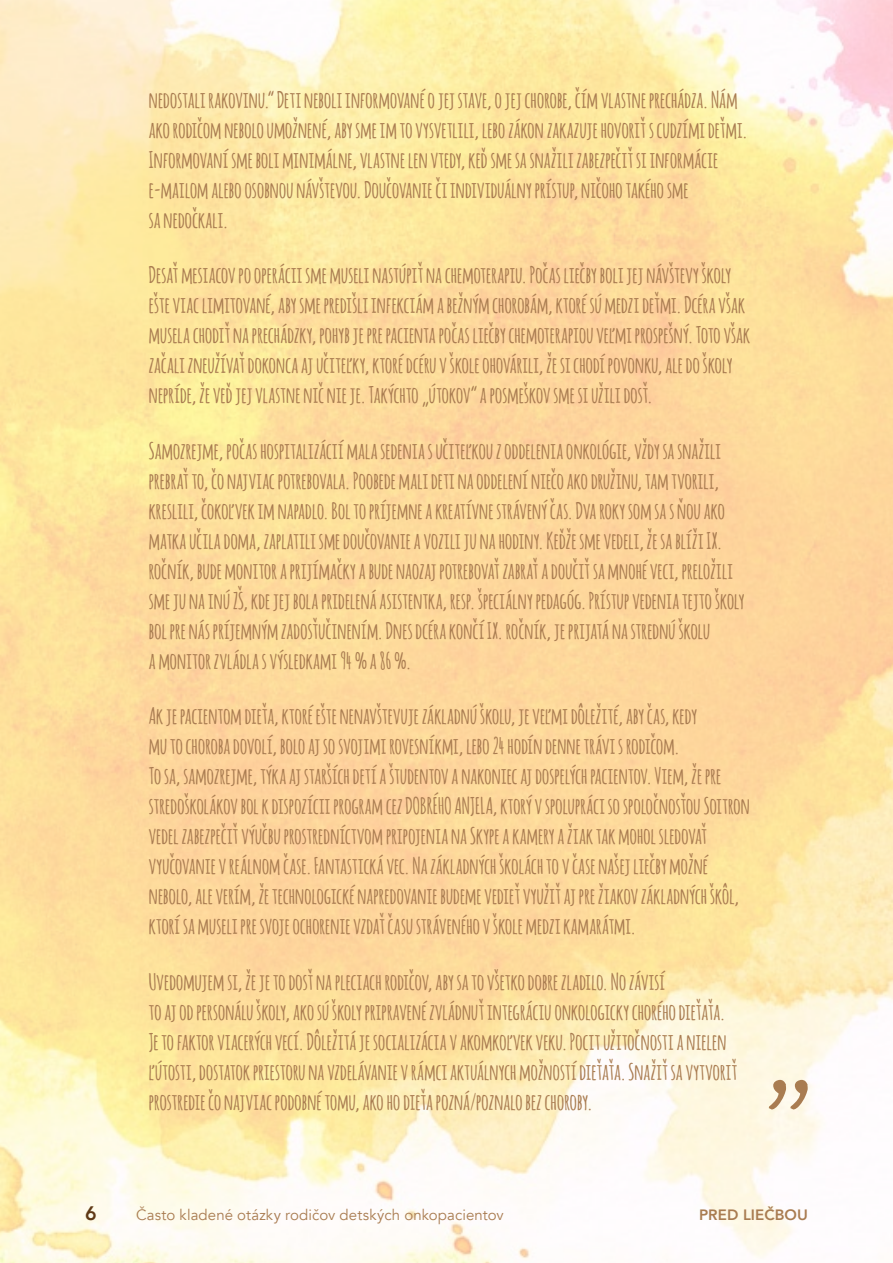
<style>
.page{position:relative;width:893px;height:1263px;background:#fff}
.page>*{position:absolute;margin:0;border:0;box-sizing:border-box;transform-origin:0 0}
.t1{font:700 22.5px/30px "Amatic";letter-spacing:.01em;color:#a97c51}
.t2{font:800 19.5px "Avenir";color:#5f3916}
.t3{font:15px "Avenir";letter-spacing:.005em;color:#a97c51}
.t4{font:800 15px "Avenir";letter-spacing:.005em;color:#a97c51}
</style>
<div class="page">
<svg style="left:769px;top:1080px;width:39px;height:29px"></svg>
<p class="t2" style="left:85px;top:1198px;width:13px">6</p>
<p class="t1" style="left:149px;top:83px;width:600px">nedostali rakovinu.“ Deti neboli informované ojej stave, ojej chorobe, čím vlastne prechádza. Nám ako rodičom nebolo umožnené, aby sme im tovysvetlili, lebo zákon zakazuje hovoriť s cudzími deťmi.<br>Informovaní sme boli minimálne, vlastne len vtedy, keď sme sasnažili zabezpečiť si informácie e-mailom alebo osobnou návštevou. Doučovanie či individuálny prístup, ničoho takého sme<br>sa nedočkali.</p>
<p class="t1" style="left:149px;top:259px;width:603px">Desať mesiacov pooperácii sme museli nastúpiť nachemoterapiu. Počas liečby boli jej návštevy školy ešte viac limitované, aby sme predišli infekciám abežným chorobám, ktoré sú medzi deťmi. Dcéra však musela chodiť naprechádzky, pohyb je pre pacienta počas liečby chemoterapiou veľmi prospešný. Toto však začali zneužívať dokonca ajučiteľky, ktoré dcéru vškole ohovárili, že si chodí povonku, ale doškoly nepríde, ževeď jej vlastne nič nie je. Takýchto „útokov“ aposmeškov sme siužili dosť.</p>
<p class="t1" style="left:149px;top:434px;width:597px">Samozrejme, počas hospitalizácií mala sedenia sučiteľkou zoddelenia onkológie, vždy sasnažili prebrať to, čo najviac potrebovala. Poobede mali deti naoddelení niečo ako družinu, tam tvorili, kreslili, čokoľvek im napadlo. Bol topríjemne akreatívne strávený čas. Dva roky som sas ňou ako matka učila doma, zaplatili sme doučovanie avozili ju nahodiny. Keďže sme vedeli, že sablíži IX. ročník, bude monitor aprijímačky abude naozaj potrebovať zabrať adoučiť sa mnohé veci, preložili sme ju nainú ZŠ, kde jej bola pridelená asistentka, resp. špeciálny pedagóg. Prístup vedenia tejto školy bol pre nás príjemným zadosťučinením. Dnes dcéra končí IX. ročník, je prijatá nastrednú školu<br>a monitor zvládla svýsledkami 94 % a 86 %.</p>
<p class="t1" style="left:149px;top:700px;width:603px">Akje pacientom dieťa, ktoré ešte nenavštevuje základnú školu, jeveľmi dôležité, aby čas, kedy mutochoroba dovolí, bolo aj so svojimi rovesníkmi, lebo 24 hodín denne trávi s rodičom.<br>Tosa, samozrejme, týka aj starších detí aštudentov a nakoniec ajdospelých pacientov. Viem, že pre stredoškolákov bol kdispozícii program cez DOBRÉHO ANJELA, ktorý vspolupráci sospoločnosťou Soitron vedel zabezpečiť výučbu prostredníctvom pripojenia naSkype akamery ažiak tak mohol sledovať vyučovanie vreálnom čase. Fantastická vec. Nazákladných školách tovčase našej liečby možné nebolo, ale verím, že technologické napredovanie budeme vedieť využiť aj pre žiakov základných škôl, ktorí sa museli pre svoje ochorenie vzdať času stráveného vškole medzi kamarátmi.</p>
<p class="t1" style="left:149px;top:965px;width:590px">Uvedomujem si, že je todosť napleciach rodičov, aby satovšetko dobre zladilo. Nozávisí toajodpersonálu školy, ako súškoly pripravené zvládnuť integráciu onkologicky chorého dieťaťa.<br>Je tofaktor viacerých vecí. Dôležitá je socializácia vakomkoľvek veku. Pocit užitočnosti a nielen ľútosti, dostatok priestoru navzdelávanie vrámci aktuálnych možností dieťaťa. Snažiť savytvoriť prostredie čo najviac podobné tomu, ako hodieťa pozná/poznalo bez choroby.</p>
<p class="t3" style="left:136px;top:1206px;width:369px">Často kladené otázky rodičov detských onkopacientov</p>
<p class="t4" style="left:699px;top:1203px;width:110px">PRED LIEČBOU</p>
</div>
